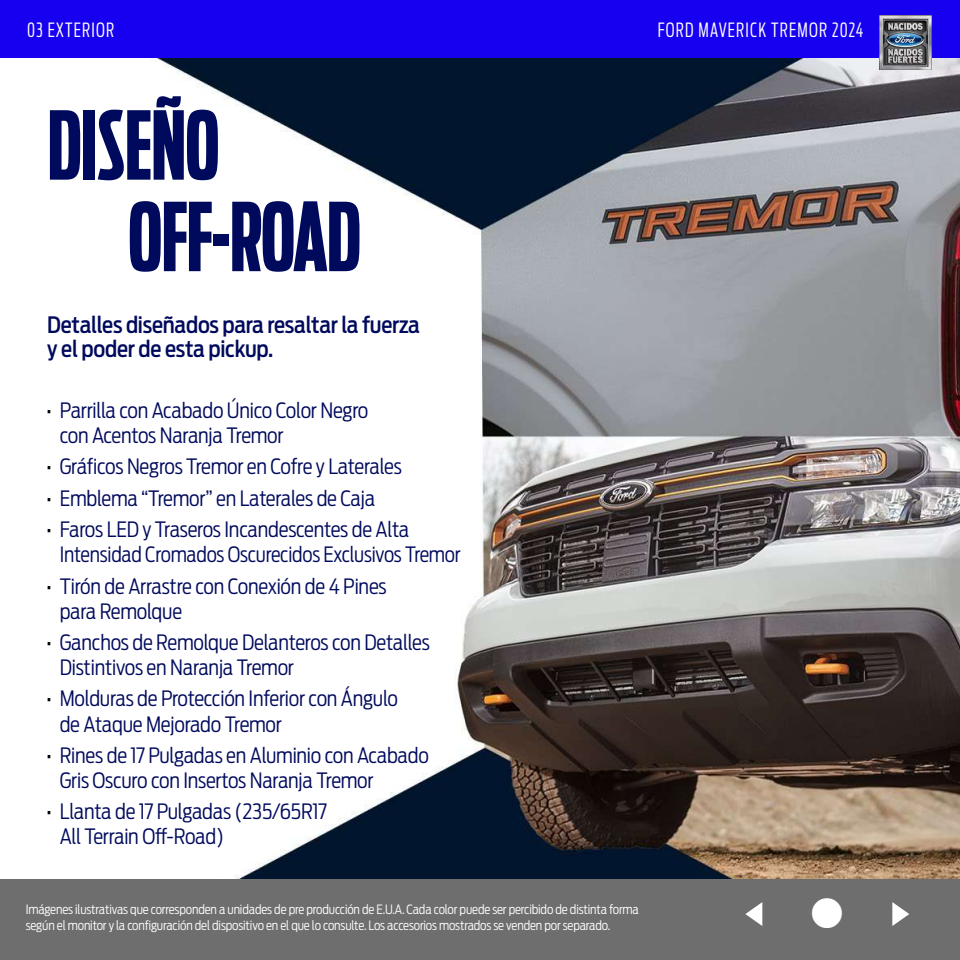
<style>
.page{position:relative;width:960px;height:960px;background:#fff}
.page>*{position:absolute;margin:0;border:0;box-sizing:border-box;transform-origin:0 0}
.t1{font:700 93.75px/91.5px "Ford Antenna Comp";letter-spacing:-.01em;color:#000a5c}
.t2{font:38.25px "Webdings";color:#fff;scale:1.42 1}
.t3{font:500 22.5px/24px "Ford Antenna Cond";letter-spacing:-.01em;color:#000a5c}
.t4{font:300 21px/24.8px "Ford Antenna Cond";letter-spacing:-.01em;color:#000a5c}
.t5{font:300 19.5px "Ford Antenna Extra Cond";letter-spacing:.06em;color:#fff}
.t6{font:300 12.75px/15.3px "Ford Antenna Cond";letter-spacing:-.01em;color:#fff}
.s1{color:#000}
</style>
<div class="page">
<img style="left:3px;top:58px;width:957px;height:822px">
<div style="left:0;top:880px;width:960px;height:80px;background:#6e6e6e"></div>
<div style="left:0;top:0;width:960px;height:58px;background:#1700f0"></div>
<img style="left:880px;top:15px;width:52px;height:55px">
<p class="t5" style="left:27px;top:14px;width:88px">03 EXTERIOR</p>
<p class="t5" style="left:658px;top:14px;width:207px">FORD MAVERICK TREMOR 2024</p>
<h1 class="t1" style="left:128px;top:89px;width:234px;text-indent:-81px">DISEÑO<br>OFF-ROAD</h1>
<p class="t3" style="left:47px;top:310px;width:374px">Detalles diseñados para resaltar la fuerza y el poder de esta pickup.</p>
<p class="t4" style="left:60px;top:395px;width:310px;text-indent:-14px"><span class="s1">•</span> Parrilla con Acabado Único Color Negro con Acentos Naranja Tremor</p>
<p class="t4" style="left:46px;top:452px;width:357px"><span class="s1">•</span> Gráficos Negros Tremor en Cofre y Laterales</p>
<p class="t4" style="left:46px;top:483px;width:330px"><span class="s1">•</span> Emblema “Tremor” en Laterales de Caja</p>
<p class="t4" style="left:60px;top:514px;width:402px;line-height:25.2px;text-indent:-14px"><span class="s1">•</span> Faros LED y Traseros Incandescentes de Alta<br>Intensidad Cromados Oscurecidos Exclusivos Tremor</p>
<p class="t4" style="left:60px;top:571px;width:328px;text-indent:-14px"><span class="s1">•</span> Tirón de Arrastre con Conexión de 4 Pines para Remolque</p>
<p class="t4" style="left:60px;top:627px;width:372px;text-indent:-14px"><span class="s1">•</span> Ganchos de Remolque Delanteros con Detalles<br>Distintivos en Naranja Tremor</p>
<p class="t4" style="left:60px;top:683px;width:340px;line-height:25.2px;text-indent:-14px"><span class="s1">•</span> Molduras de Protección Inferior con Ángulo de Ataque Mejorado Tremor</p>
<p class="t4" style="left:60px;top:740px;width:371px;text-indent:-14px"><span class="s1">•</span> Rines de 17 Pulgadas en Aluminio con Acabado<br>Gris Oscuro con Insertos Naranja Tremor</p>
<p class="t4" style="left:60px;top:797px;width:269px;text-indent:-14px"><span class="s1">•</span> Llanta de 17 Pulgadas (235/65R17<br>All Terrain Off-Road)</p>
<p class="t6" style="left:26px;top:901px;width:615px">Imágenes ilustrativas que corresponden a unidades de pre producción de E.U.A. Cada color puede ser percibido de distinta forma según el monitor y la configuración del dispositivo en el que lo consulte. Los accesorios mostrados se venden por separado.</p>
<h2 class="t2" style="left:732px;top:895px;width:138px">✓■ ✔</h2>
</div>
